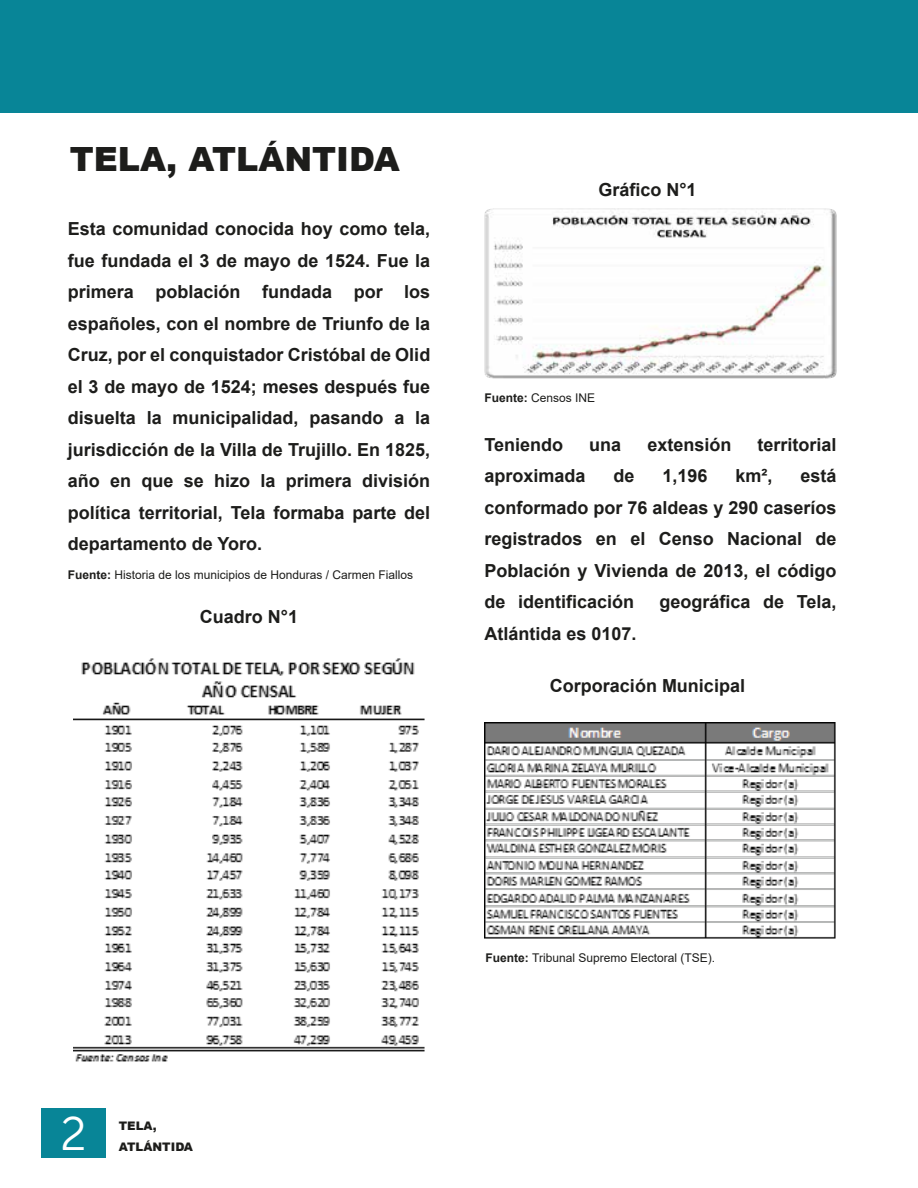
<style>
.page{position:relative;width:918px;height:1188px;background:#fff}
.page>*{position:absolute;margin:0;border:0;box-sizing:border-box;transform-origin:0 0}
.t1{font:47.1px "Museo Sans 300";color:#fff}
.t2{font:900 33.3px "Arial";color:#1d1d1b}
.t3{font:700 18px/31.5px "Arial";color:#1d1d1b;text-align:justify}
.t4{font:12px "Arial";color:#1d1d1b}
.t5{font:900 11.85px/20.5px "Arial";color:#1d1d1b}
.s1{font-weight:700}
</style>
<div class="page">
<img style="left:485px;top:722px;width:351px;height:217px">
<img style="left:484px;top:209px;width:352px;height:169px">
<img style="left:74px;top:658px;width:351px;height:404px">
<div style="left:0;top:0;width:917px;height:113px;background:#088597"></div>
<div style="left:41px;top:1109px;width:65px;height:49px;background:#088597"></div>
<h2 class="t2" style="left:70px;top:135px;width:331px">TELA, ATLÁNTIDA</h2>
<p class="t3" style="left:68px;top:213px;width:364px">Esta comunidad conocida hoy como tela, fue fundada el 3 de mayo de 1524. Fue la primera población fundada por los españoles, con el nombre de Triunfo de la Cruz, por el conquistador Cristóbal de Olid el 3 de mayo de 1524; meses después fue disuelta la municipalidad, pasando a la jurisdicción de la Villa de Trujillo. En 1825, año en que se hizo la primera división política territorial, Tela formaba parte del departamento de Yoro.</p>
<p class="t4" style="left:68px;top:567px;width:347px"><span class="s1">Fuente:</span> Historia de los municipios de Honduras / Carmen Fiallos</p>
<p class="t3" style="left:200px;top:601px;width:100px">Cuadro N°1</p>
<p class="t3" style="left:598px;top:174px;width:100px">Gráfico N°1</p>
<p class="t4" style="left:485px;top:389px;width:112px"><span class="s1">Fuente:</span> Censos INE</p>
<p class="t3" style="left:485px;top:429px;width:80px">Teniendo</p>
<p class="t3" style="left:589px;top:429px;width:34px">una</p>
<p class="t3" style="left:647px;top:429px;width:86px">extensión</p>
<p class="t3" style="left:758px;top:429px;width:81px">territorial</p>
<p class="t3" style="left:485px;top:460px;width:103px">aproximada</p>
<p class="t3" style="left:614px;top:460px;width:23px">de</p>
<p class="t3" style="left:663px;top:460px;width:47px">1,196</p>
<p class="t3" style="left:736px;top:460px;width:39px">km²,</p>
<p class="t3" style="left:485px;top:460px;width:354px;text-indent:316px">está conformado por 76 aldeas y 290 caseríos registrados en el Censo Nacional de Población y Vivienda de 2013, el código de identificación</p>
<p class="t3" style="left:660px;top:586px;width:179px">geográfica de Tela,</p>
<p class="t3" style="left:485px;top:618px;width:154px">Atlántida es 0107.</p>
<p class="t3" style="left:550px;top:670px;width:197px">Corporación Municipal</p>
<h1 class="t1" style="left:60px;top:1109px;width:28px">2</h1>
<p class="t5" style="left:119px;top:1115px;width:76px">TELA,<br>ATLÁNTIDA</p>
<p class="t4" style="left:486px;top:949px;width:231px"><span class="s1">Fuente:</span> Tribunal Supremo Electoral (TSE).</p>
</div>
